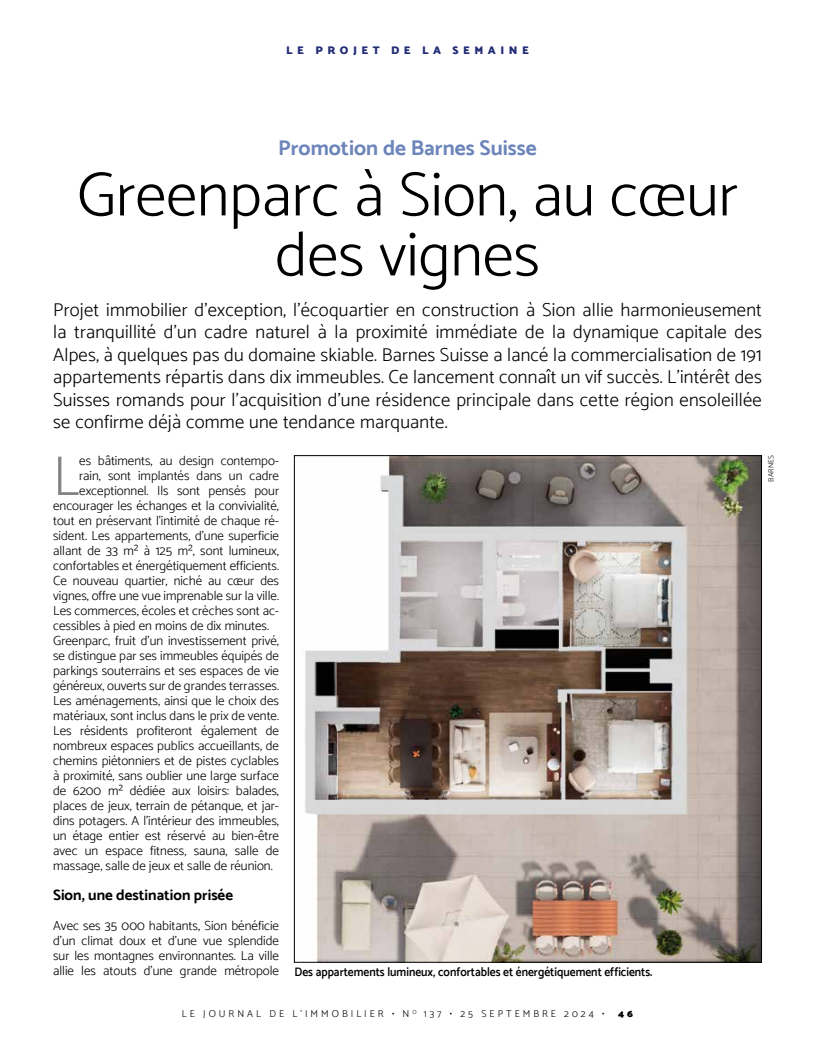
<style>
.page{position:relative;width:815px;height:1063px;background:#fff}
.page>*{position:absolute;margin:0;border:0;box-sizing:border-box;transform-origin:0 0}
.t1{font:300 62.5px/60px "Catamaran";color:#000;text-align:center}
.t2{font:300 56.38px "Catamaran";color:#838382;scale:.93 1}
.t3{font:700 21.25px "Catamaran";color:#6c85ba}
.t4{font:300 18.75px/22.5px "Catamaran";letter-spacing:.01em;color:#000;text-align:justify}
.t5{font:700 15px "Catamaran";color:#000}
.t6{font:300 13.12px/15px "Catamaran";color:#000;text-align:justify}
.t7{font:600 12.5px "Catamaran";color:#000;scale:.92 1}
.t8{font:900 11.25px "Catamaran";letter-spacing:.4em;color:#232c77}
.t9{font:300 10px "Catamaran";letter-spacing:.3em;color:#000}
.t10{font:900 10px "Catamaran";color:#000}
.t11{font:300 7.5px "Catamaran";letter-spacing:.01em;color:#000}
</style>
<div class="page">
<img style="left:305px;top:457px;width:455px;height:504px">
<p class="t8" style="left:286px;top:43px;width:244px">LE PROJET DE LA SEMAINE</p>
<h3 class="t3" style="left:278px;top:136px;width:260px">Promotion de Barnes Suisse</h3>
<h1 class="t1" style="left:77px;top:164px;width:663px">Greenparc à Sion, au cœur des vignes</h1>
<p class="t4" style="left:53px;top:298px;width:710px">Projet immobilier d’exception, l’écoquartier en construction à Sion allie harmonieusement la tranquillité d’un cadre naturel à la proximité immédiate de la dynamique capitale des Alpes, à quelques pas du domaine skiable. Barnes Suisse a lancé la commercialisation de 191 appartements répartis dans dix immeubles. Ce lancement connaît un vif succès. L’intérêt des Suisses romands pour l’acquisition d’une résidence principale dans cette région ensoleillée se confirme déjà comme une tendance marquante.</p>
<h2 class="t2" style="left:53px;top:443px;width:30px">L</h2>
<p class="t6" style="left:79px;top:453px;width:201px">es bâtiments, au design contempo-</p>
<p class="t6" style="left:79px;top:468px;width:201px">rain, sont implantés dans un cadre</p>
<p class="t6" style="left:79px;top:483px;width:201px">exceptionnel. Ils sont pensés pour</p>
<p class="t6" style="left:53px;top:498px;width:227px">encourager les échanges et la convivialité,</p>
<p class="t6" style="left:53px;top:513px;width:227px">tout en préservant l’intimité de chaque ré-</p>
<p class="t6" style="left:53px;top:528px;width:227px">sident. Les appartements, d’une superficie</p>
<p class="t6" style="left:53px;top:543px;width:227px">allant de 33 m² à 125 m², sont lumineux,</p>
<p class="t6" style="left:53px;top:558px;width:227px">confortables et énergétiquement efficients.</p>
<p class="t6" style="left:53px;top:573px;width:227px">Ce nouveau quartier, niché au cœur des</p>
<p class="t6" style="left:53px;top:588px;width:227px">vignes, offre une vue imprenable sur la ville.</p>
<p class="t6" style="left:53px;top:603px;width:227px">Les commerces, écoles et crèches sont ac-</p>
<p class="t6" style="left:53px;top:618px;width:217px">cessibles à pied en moins de dix minutes.</p>
<p class="t6" style="left:53px;top:633px;width:227px">Greenparc, fruit d’un investissement privé,</p>
<p class="t6" style="left:53px;top:648px;width:227px">se distingue par ses immeubles équipés de</p>
<p class="t6" style="left:53px;top:663px;width:227px">parkings souterrains et ses espaces de vie</p>
<p class="t6" style="left:53px;top:678px;width:227px">généreux, ouverts sur de grandes terrasses.</p>
<p class="t6" style="left:53px;top:693px;width:227px">Les aménagements, ainsi que le choix des</p>
<p class="t6" style="left:53px;top:708px;width:227px">matériaux, sont inclus dans le prix de vente.</p>
<p class="t6" style="left:53px;top:723px;width:227px">Les résidents profiteront également de</p>
<p class="t6" style="left:53px;top:738px;width:227px">nombreux espaces publics accueillants, de</p>
<p class="t6" style="left:53px;top:753px;width:227px">chemins piétonniers et de pistes cyclables</p>
<p class="t6" style="left:53px;top:768px;width:227px">à proximité, sans oublier une large surface</p>
<p class="t6" style="left:53px;top:783px;width:227px">de 6200 m² dédiée aux loisirs: balades,</p>
<p class="t6" style="left:53px;top:798px;width:227px">places de jeux, terrain de pétanque, et jar-</p>
<p class="t6" style="left:53px;top:813px;width:227px">dins potagers. A l’intérieur des immeubles,</p>
<p class="t6" style="left:53px;top:828px;width:227px">un étage entier est réservé au bien-être</p>
<p class="t6" style="left:53px;top:843px;width:227px">avec un espace fitness, sauna, salle de</p>
<p class="t6" style="left:53px;top:858px;width:221px">massage, salle de jeux et salle de réunion.</p>
<p class="t5" style="left:53px;top:886px;width:181px">Sion, une destination prisée</p>
<p class="t6" style="left:53px;top:918px;width:227px">Avec ses 35 000 habitants, Sion bénéficie d’un climat doux et d’une vue splendide sur les montagnes environnantes. La ville allie les atouts d’une grande métropole</p>
<p class="t7" style="left:295px;top:965px;width:391px">Des appartements lumineux, confortables et énergétiquement efficients.</p>
<p class="t9" style="left:182px;top:1008px;width:424px">LE JOURNAL DE L’IMMOBILIER • N <sup>O</sup> 137 • 25 SEPTEMBRE 2024 •</p>
<p class="t10" style="left:618px;top:1008px;width:16px">4 6</p>
<p class="t11" style="left:767px;top:482px;width:28px;rotate:-90deg">BARNES</p>
</div>
